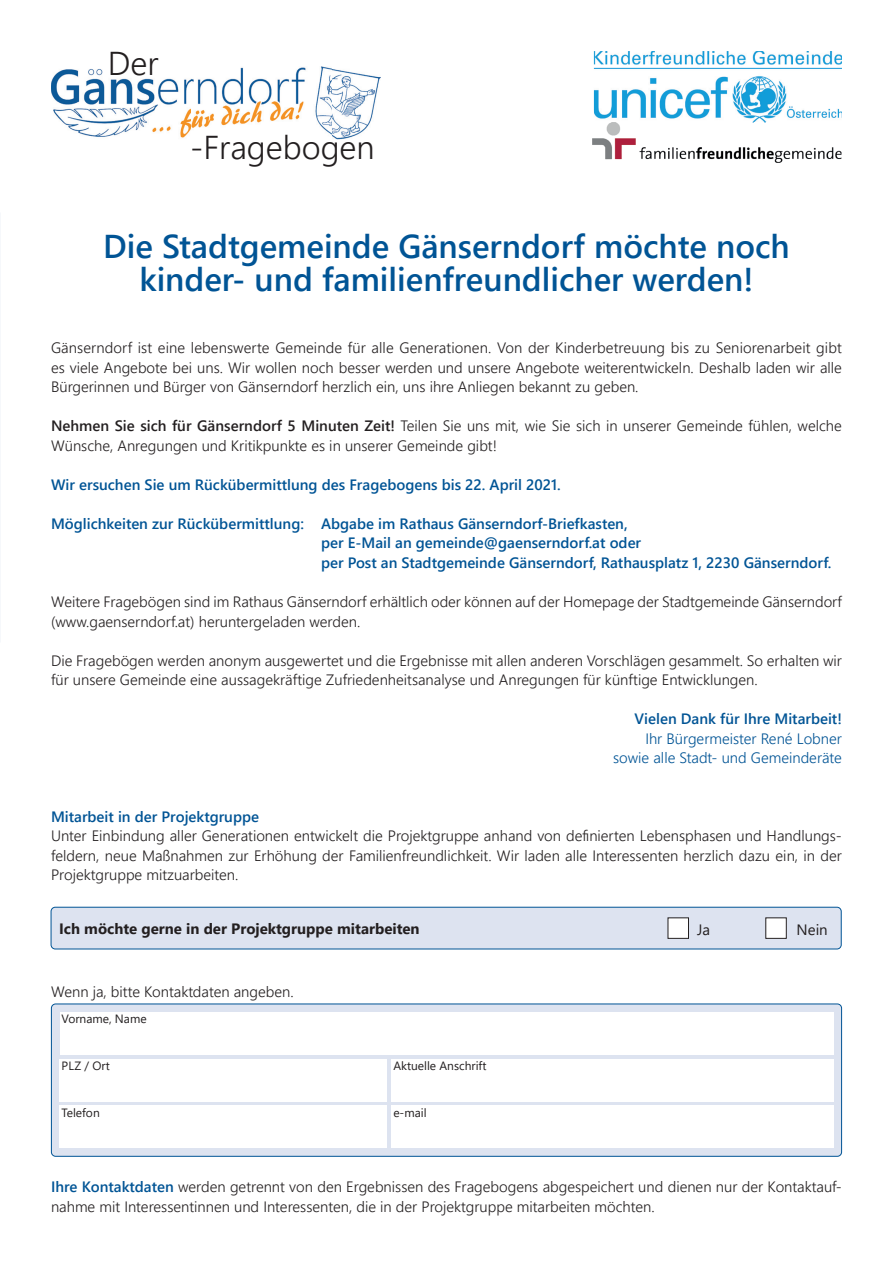
<style>
.page{position:relative;width:893px;height:1263px;background:#fff}
.page>*{position:absolute;margin:0;border:0;box-sizing:border-box;transform-origin:0 0}
.t1{font:600 33px/33px "Segoe UI";color:#005495;text-align:center}
.t2{font:300 33px "Segoe UI";color:#231f20}
.t3{font:300 15px/19.5px "Segoe UI";color:#231f20}
.t4{font:600 15px/19.5px "Segoe UI";color:#005495}
.t5{font:300 15px/19.5px "Segoe UI";color:#005495;text-align:right}
.t6{font:700 15px "Segoe UI";color:#231f20}
.t7{font:15px "Segoe UI";color:#231f20}
.t8{font:12px "Segoe UI";color:#231f20}
.s1{font-weight:600}
.s2{font-weight:600;color:#005495}
</style>
<div class="page">
<img style="left:594px;top:51px;width:248px;height:71px">
<img style="left:592px;top:122px;width:249px;height:41px">
<img style="left:51px;top:67px;width:329px;height:72px">
<div style="left:51px;top:1004px;width:791px;height:152px;background:#dde3f0;border-radius:4px"></div>
<div style="left:51px;top:1003px;width:791px;height:154px;border:1px solid #005495;border-radius:4px"></div>
<div style="left:60px;top:1012px;width:773px;height:42px;background:#fff"></div>
<div style="left:391px;top:1059px;width:442px;height:42px;background:#fff"></div>
<div style="left:60px;top:1059px;width:327px;height:42px;background:#fff"></div>
<div style="left:60px;top:1106px;width:327px;height:42px;background:#fff"></div>
<div style="left:391px;top:1106px;width:442px;height:42px;background:#fff"></div>
<div style="left:51px;top:907px;width:790px;height:42px;background:#dde3f0;border-radius:4px"></div>
<div style="left:51px;top:907px;width:791px;height:42px;border:1px solid #005495;border-radius:4px"></div>
<div style="left:766px;top:918px;width:20px;height:20px;background:#fff"></div>
<div style="left:765px;top:917px;width:22px;height:22px;border:1px solid #231f20"></div>
<div style="left:668px;top:918px;width:20px;height:20px;background:#fff"></div>
<div style="left:668px;top:917px;width:21px;height:22px;border:1px solid #231f20"></div>
<h1 class="t2" style="left:108px;top:32px;width:52px">Der</h1>
<h1 class="t2" style="left:190px;top:116px;width:186px">-Fragebogen</h1>
<h1 class="t1" style="left:103px;top:227px;width:688px">Die Stadtgemeinde Gänserndorf möchte noch kinder- und familienfreundlicher werden!</h1>
<p class="t3" style="left:51px;top:337px;width:792px;text-align:justify">Gänserndorf ist eine lebenswerte Gemeinde für alle Generationen. Von der Kinderbetreuung bis zu Seniorenarbeit gibt es viele Angebote bei uns. Wir wollen noch besser werden und unsere Angebote weiterentwickeln. Deshalb laden wir alle Bürgerinnen und Bürger von Gänserndorf herzlich ein, uns ihre Anliegen bekannt zu geben.</p>
<p class="t3" style="left:51px;top:415px;width:792px"><span class="s1">Nehmen Sie sich für Gänserndorf 5 Minuten Zeit!</span> Teilen Sie uns mit, wie Sie sich in unserer Gemeinde fühlen, welche<br>Wünsche, Anregungen und Kritikpunkte es in unserer Gemeinde gibt!</p>
<p class="t4" style="left:51px;top:474px;width:511px">Wir ersuchen Sie um Rückübermittlung des Fragebogens bis 22. April 2021.</p>
<p class="t4" style="left:321px;top:513px;width:512px;text-indent:-270px">Möglichkeiten zur Rückübermittlung: Abgabe im Rathaus Gänserndorf-Briefkasten,<br>per E-Mail an gemeinde@gaenserndorf.at oder<br>per Post an Stadtgemeinde Gänserndorf, Rathausplatz 1, 2230 Gänserndorf.</p>
<p class="t3" style="left:51px;top:590px;width:792px">Weitere Fragebögen sind im Rathaus Gänserndorf erhältlich oder können auf der Homepage der Stadtgemeinde Gänserndorf (www.gaenserndorf.at) heruntergeladen werden.</p>
<p class="t3" style="left:51px;top:649px;width:792px">Die Fragebögen werden anonym ausgewertet und die Ergebnisse mit allen anderen Vorschlägen gesammelt. So erhalten wir für unsere Gemeinde eine aussagekräftige Zufriedenheitsanalyse und Anregungen für künftige Entwicklungen.</p>
<p class="t4" style="left:635px;top:708px;width:209px">Vielen Dank für Ihre Mitarbeit!</p>
<p class="t5" style="left:613px;top:727px;width:230px">Ihr Bürgermeister René Lobner sowie alle Stadt- und Gemeinderäte</p>
<p class="t4" style="left:51px;top:805px;width:210px">Mitarbeit in der Projektgruppe</p>
<p class="t3" style="left:51px;top:824px;width:792px;text-align:justify">Unter Einbindung aller Generationen entwickelt die Projektgruppe anhand von definierten Lebensphasen und Handlungs&shy;feldern, neue Maßnahmen zur Erhöhung der Familienfreundlichkeit. Wir laden alle Interessenten herzlich dazu ein, in der Projektgruppe mitzuarbeiten.</p>
<p class="t6" style="left:59px;top:914px;width:362px">Ich möchte gerne in der Projektgruppe mitarbeiten</p>
<p class="t7" style="left:697px;top:915px;width:14px">Ja</p>
<p class="t7" style="left:797px;top:915px;width:33px">Nein</p>
<p class="t3" style="left:51px;top:980px;width:244px">Wenn ja, bitte Kontaktdaten angeben.</p>
<p class="t8" style="left:62px;top:1007px;width:86px">Vorname, Name</p>
<p class="t8" style="left:62px;top:1054px;width:50px">PLZ / Ort</p>
<p class="t8" style="left:393px;top:1054px;width:95px">Aktuelle Anschrift</p>
<p class="t8" style="left:62px;top:1101px;width:40px">Telefon</p>
<p class="t8" style="left:393px;top:1101px;width:35px">e-mail</p>
<p class="t3" style="left:51px;top:1175px;width:792px"><span class="s2">Ihre Kontaktdaten</span> werden getrennt von den Ergebnissen des Fragebogens abgespeichert und dienen nur der Kontaktauf&shy;nahme mit Interessentinnen und Interessenten, die in der Projektgruppe mitarbeiten möchten.</p>
</div>
